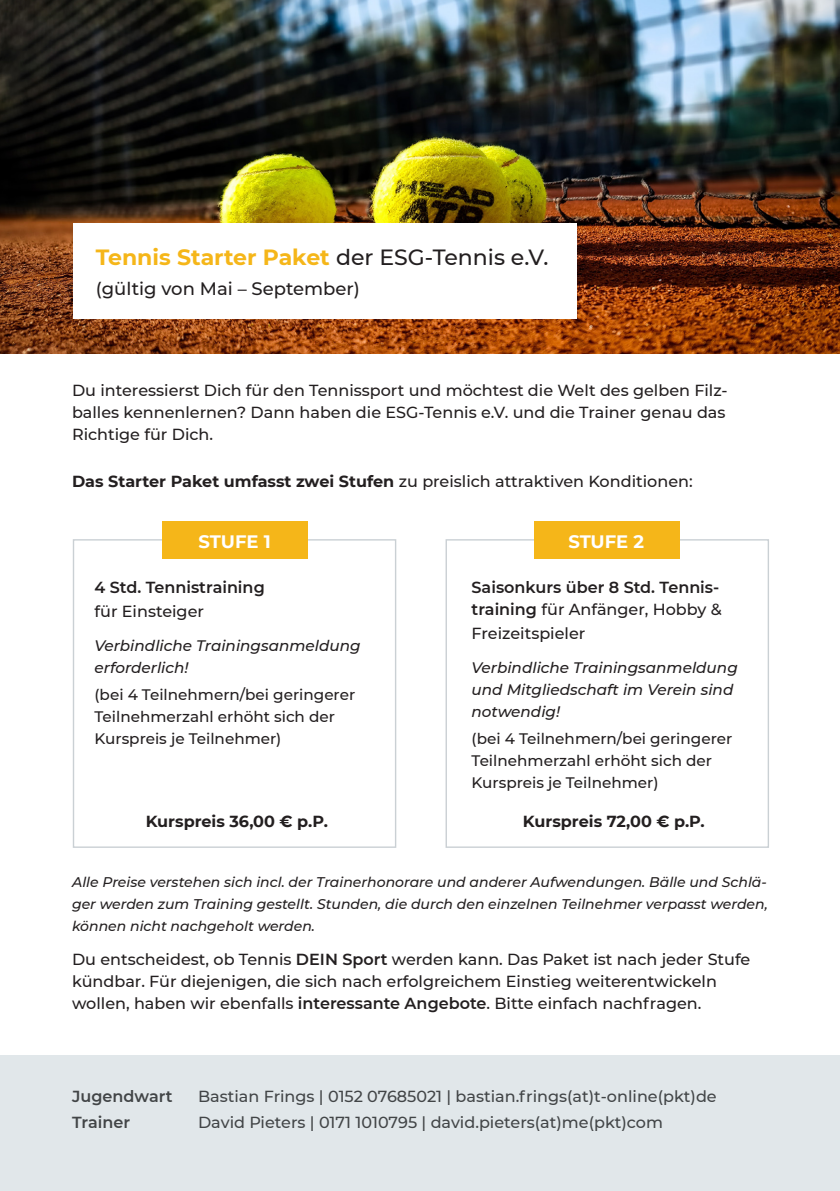
<style>
.page{position:relative;width:840px;height:1191px;background:#fff}
.page>*{position:absolute;margin:0;border:0;box-sizing:border-box;transform-origin:0 0}
.t1{font:700 22px "Montserrat";color:#f5b619}
.t2{font:500 18px "Montserrat";color:#231f20}
.t3{font:700 18px "Montserrat";letter-spacing:-.005em;color:#fff}
.t4{font:500 16px/22px "Montserrat";color:#231f20}
.t5{font:500 16px/26px "Montserrat";color:#424547}
.t6{font:600 16px/22px "Montserrat";color:#231f20}
.t7{font:700 16px "Montserrat";color:#231f20}
.t8{font:600 16px/26px "Montserrat";color:#424547}
.t9{font:500 15.2px/22px "Montserrat";color:#231f20}
.t10{font:italic 500 15.2px/22px "Montserrat";color:#231f20}
.t11{font:italic 500 14px/22px "Montserrat";color:#231f20;text-align:justify}
.s1{font-weight:500;color:#231f20}
.s2{font-weight:700}
.s3{font-weight:500}
.s4{font-weight:600}
</style>
<div class="page">
<img style="left:0;top:0;width:839px;height:353px">
<div style="left:73px;top:223px;width:503px;height:96px;background:#fff"></div>
<div style="left:445px;top:539px;width:323px;height:309px;border:1px solid #cad0d4"></div>
<div style="left:73px;top:539px;width:323px;height:309px;border:1px solid #cad0d4"></div>
<div style="left:162px;top:521px;width:145px;height:38px;background:#f5b619"></div>
<div style="left:534px;top:521px;width:145px;height:38px;background:#f5b619"></div>
<div style="left:0;top:1055px;width:839px;height:136px;background:#e1e7ea"></div>
<h1 class="t1" style="left:96px;top:241px;width:454px">Tennis Starter Paket <span class="s1">der ESG-Tennis e.V.</span></h1>
<p class="t2" style="left:96px;top:276px;width:265px">(gültig von Mai – September)</p>
<p class="t4" style="left:72px;top:378px;width:656px">Du interessierst Dich für den Tennissport und möchtest die Welt des gelben Filz&shy;balles kennenlernen? Dann haben die ESG-Tennis e.V. und die Trainer genau das<br>Richtige für Dich.</p>
<p class="t4" style="left:72px;top:470px;width:621px"><span class="s2">Das Starter Paket umfasst zwei Stufen</span> zu preislich attraktiven Konditionen:</p>
<p class="t3" style="left:198px;top:528px;width:74px">STUFE 1</p>
<p class="t3" style="left:568px;top:528px;width:77px">STUFE 2</p>
<p class="t6" style="left:94px;top:576px;width:172px">4 Std. Tennistraining</p>
<p class="t4" style="left:94px;top:600px;width:111px">für Einsteiger</p>
<p class="t10" style="left:94px;top:633px;width:267px">Verbindliche Trainingsanmeldung erforderlich!</p>
<p class="t9" style="left:94px;top:683px;width:262px">(bei 4 Teilnehmern/bei geringerer<br>Teilnehmerzahl erhöht sich der<br>Kurspreis je Teilnehmer)</p>
<p class="t6" style="left:471px;top:576px;width:251px">Saisonkurs über 8 Std. Tennis&shy;training <span class="s3">für Anfänger, Hobby &amp;</span></p>
<p class="t4" style="left:471px;top:622px;width:115px">Freizeitspieler</p>
<p class="t10" style="left:471px;top:655px;width:267px">Verbindliche Trainingsanmeldung und Mitgliedschaft im Verein sind notwendig!</p>
<p class="t9" style="left:471px;top:727px;width:262px">(bei 4 Teilnehmern/bei geringerer<br>Teilnehmerzahl erhöht sich der<br>Kurspreis je Teilnehmer)</p>
<p class="t7" style="left:146px;top:809px;width:183px">Kurspreis 36,00 € p.P.</p>
<p class="t7" style="left:522px;top:809px;width:183px">Kurspreis 72,00 € p.P.</p>
<p class="t11" style="left:72px;top:870px;width:697px">Alle Preise verstehen sich incl. der Trainerhonorare und anderer Aufwendungen. Bälle und Schlä&shy;ger werden zum Training gestellt. Stunden, die durch den einzelnen Teilnehmer verpasst werden, können nicht nachgeholt werden.</p>
<p class="t4" style="left:72px;top:947px;width:679px">Du entscheidest, ob Tennis <span class="s4">DEIN Sport</span> werden kann. Das Paket ist nach jeder Stufe kündbar. Für diejenigen, die sich nach erfolgreichem Einstieg weiterentwickeln wollen, haben wir ebenfalls <span class="s4">interessante Angebote</span>. Bitte einfach nachfragen.</p>
<p class="t8" style="left:72px;top:1082px;width:102px">Jugendwart<br>Trainer</p>
<p class="t5" style="left:198px;top:1082px;width:520px">Bastian Frings | 0152 07685021 | bastian.frings(at)t-online(pkt)de<br>David Pieters | 0171 1010795 | david.pieters(at)me(pkt)com</p>
</div>
